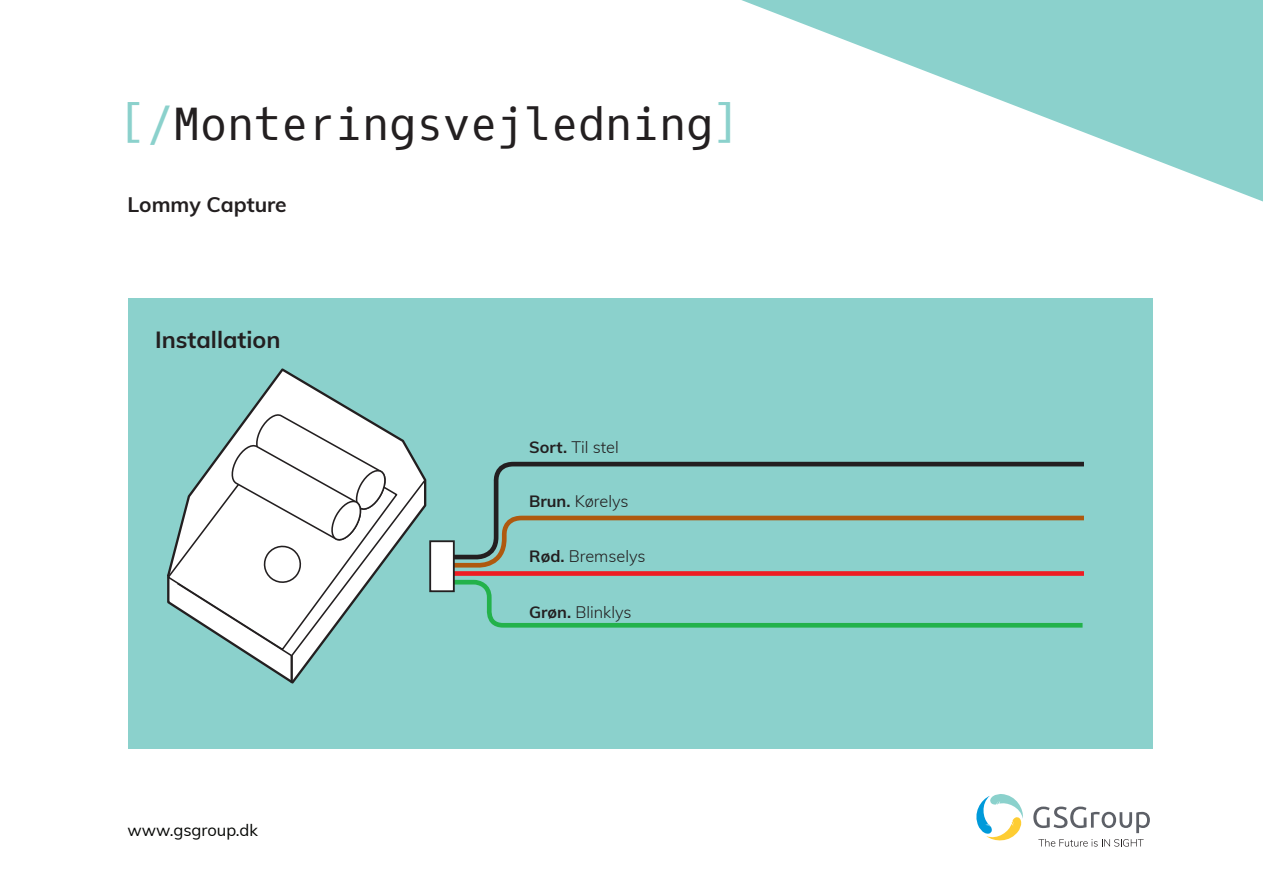
<style>
.page{position:relative;width:1263px;height:893px;background:#fff}
.page>*{position:absolute;margin:0;border:0;box-sizing:border-box;transform-origin:0 0}
.t1{font:45px "Oxygen Mono";color:#231f20}
.Overskrift{font:700 23.4px "Muli";color:#231f20}
.t2{font:700 21px "Muli";color:#231f20}
.t3{font:16.5px "Muli";color:#040503}
.t4{font:300 16.35px "Muli";color:#231f20}
.s1{color:#8bd1cc}
.s2{font-weight:700}
</style>
<div class="page">
<svg style="left:741px;top:0;width:522px;height:319px"></svg>
<svg style="left:1033px;top:806px;width:117px;height:27px"></svg>
<svg style="left:976px;top:794px;width:47px;height:47px"></svg>
<svg style="left:1038px;top:839px;width:105px;height:8px"></svg>
<div style="left:128px;top:298px;width:1024px;height:450px;background:#8bd1cc"></div>
<svg style="left:250px;top:368px;width:105px;height:316px"></svg>
<div style="left:435px;top:571px;width:649px;height:5px;background:#ee1d23"></div>
<svg style="left:493px;top:461px;width:591px;height:52px"></svg>
<svg style="left:455px;top:513px;width:629px;height:55px"></svg>
<svg style="left:447px;top:579px;width:636px;height:49px"></svg>
<div style="left:430px;top:541px;width:24px;height:50px;background:#fff"></div>
<div style="left:429px;top:540px;width:26px;height:52px;border:2px solid #231f20"></div>
<svg style="left:167px;top:411px;width:260px;height:247px"></svg>
<hr style="left:290px;top:655px;width:3px;height:28px;background:#231f20">
<h1 class="t1" style="left:119px;top:94px;width:623px"><span class="s1">[/</span>Monteringsvejledning<span class="s1">]</span></h1>
<p class="t2" style="left:128px;top:190px;width:161px">Lommy Capture</p>
<p class="Overskrift" style="left:155px;top:322px;width:127px">Installation</p>
<p class="t3" style="left:128px;top:818px;width:132px">www.gsgroup.dk</p>
<p class="t4" style="left:529px;top:435px;width:91px"><span class="s2">Sort.</span> Til stel</p>
<p class="t4" style="left:529px;top:489px;width:101px"><span class="s2">Brun.</span> Kørelys</p>
<p class="t4" style="left:529px;top:544px;width:118px"><span class="s2">Rød.</span> Bremselys</p>
<p class="t4" style="left:529px;top:600px;width:104px"><span class="s2">Grøn.</span> Blinklys</p>
</div>
